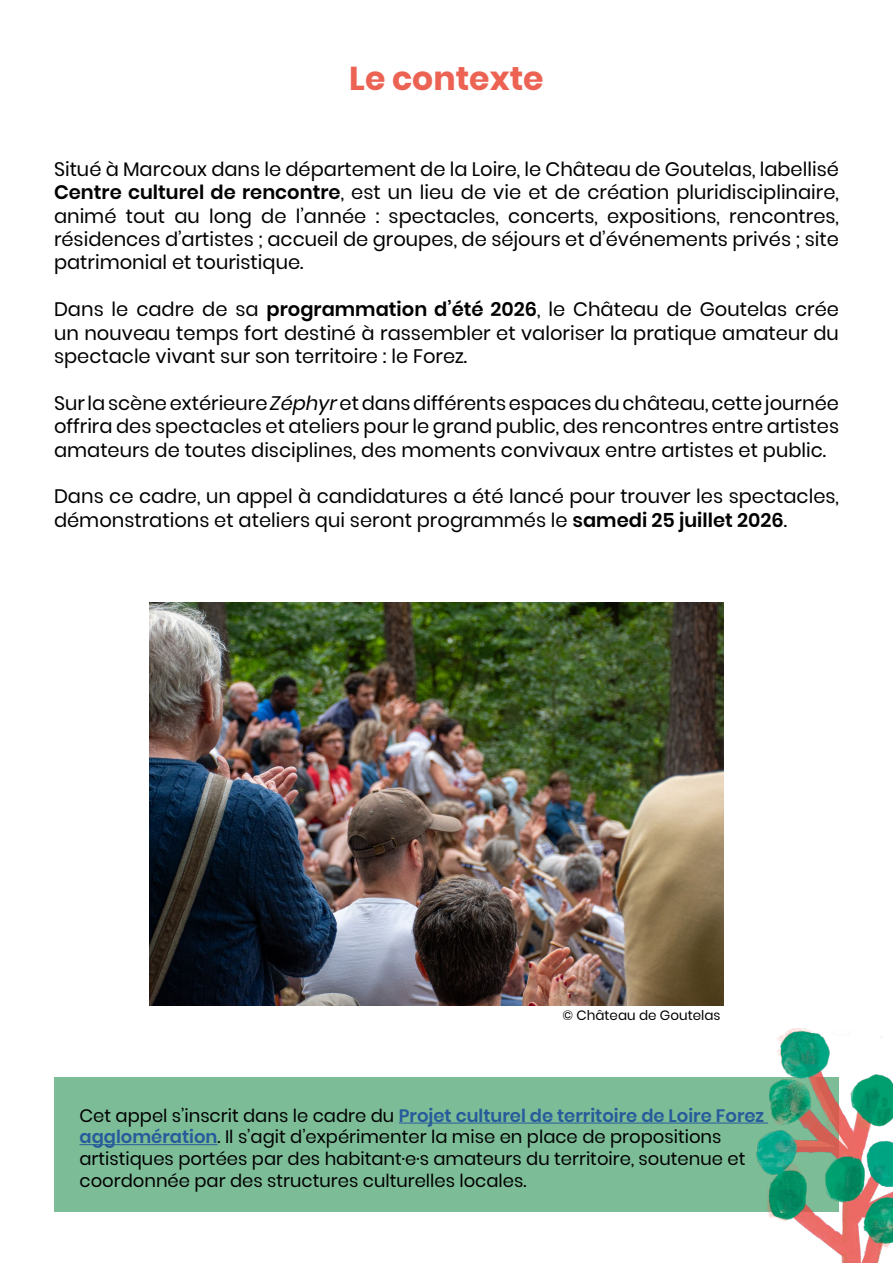
<style>
.page{position:relative;width:893px;height:1263px;background:#fff}
.page>*{position:absolute;margin:0;border:0;box-sizing:border-box;transform-origin:0 0}
.t1{font:700 33px "Poppins";color:#ec6354}
.t2{font:19.5px/23.4px "Poppins";color:#000;text-align:justify}
.t3{font:18px/21.6px "Poppins";color:#000}
.t4{font:13.5px "Poppins";color:#000}
.s1{font-weight:600}
.s2{font-style:italic}
.s3{font-weight:600;color:#275b9b}
</style>
<div class="page">
<img style="left:150px;top:603px;width:574px;height:402px">
<div style="left:54px;top:1077px;width:785px;height:135px;background:#7cbd98"></div>
<hr style="left:399px;top:1122px;width:369px;height:1px;background:#275b9b">
<hr style="left:80px;top:1144px;width:137px;height:1px;background:#275b9b">
<img style="left:736px;top:1028px;width:157px;height:235px">
<h1 class="t1" style="left:349px;top:59px;width:196px">Le contexte</h1>
<p class="t2" style="left:54px;top:157px;width:786px">Situé à Marcoux dans le département de la Loire, le Château de Goutelas, labellisé <span class="s1">Centre culturel de rencontre</span>, est un lieu de vie et de création pluridisciplinaire, animé tout au long de l’année : spectacles, concerts, expositions, rencontres, résidences d’artistes ; accueil de groupes, de séjours et d’événements privés ; site patrimonial et touristique.</p>
<p class="t2" style="left:54px;top:298px;width:786px">Dans le cadre de sa <span class="s1">programmation d’été 2026</span>, le Château de Goutelas crée un nouveau temps fort destiné à rassembler et valoriser la pratique amateur du spectacle vivant sur son territoire : le Forez.</p>
<p class="t2" style="left:54px;top:391px;width:787px">Sur la scène extérieure <span class="s2">Zéphyr</span> et dans différents espaces du château, cette journée offrira des spectacles et ateliers pour le grand public, des rencontres entre artistes amateurs de toutes disciplines, des moments convivaux entre artistes et public.</p>
<p class="t2" style="left:54px;top:485px;width:786px">Dans ce cadre, un appel à candidatures a été lancé pour trouver les spectacles, démonstrations et ateliers qui seront programmés le <span class="s1">samedi 25 juillet 2026</span>.</p>
<p class="t4" style="left:562px;top:1007px;width:159px">© Château de Goutelas</p>
<p class="t3" style="left:80px;top:1105px;width:686px">Cet appel s’inscrit dans le cadre du <span class="s3">Projet culturel de territoire de Loire Forez agglomération</span>. Il s’agit d’expérimenter la mise en place de propositions artistiques portées par des habitant·e·s amateurs du territoire, soutenue et coordonnée par des structures culturelles locales.</p>
</div>
